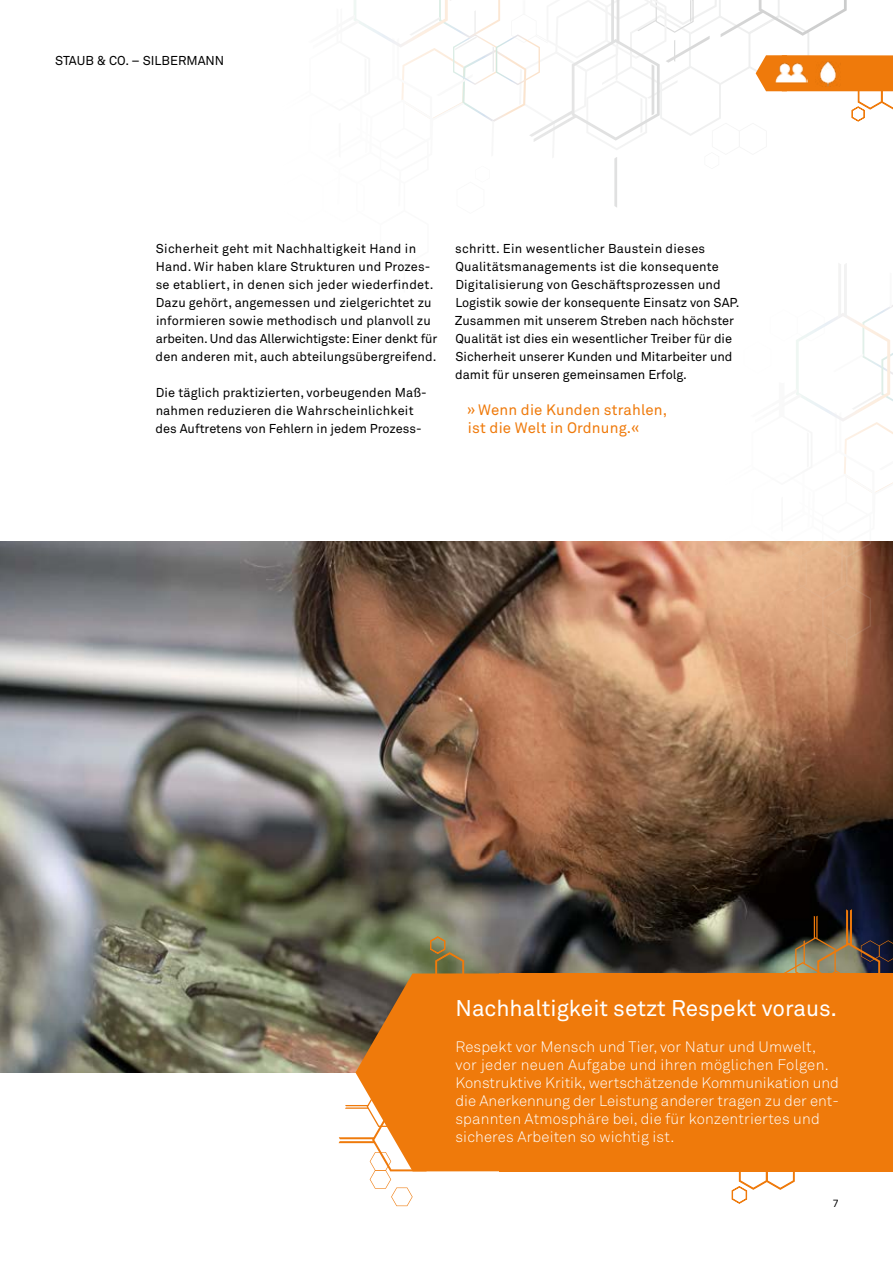
<style>
.page{position:relative;width:893px;height:1263px;background:#fff}
.page>*{position:absolute;margin:0;border:0;box-sizing:border-box;transform-origin:0 0}
.t1{font:22.5px "Akkurat Std";color:#fff}
.t2{font:300 15px/18px "Akkurat Std";letter-spacing:.01em;color:#fff}
.t3{font:15px/18px "Akkurat Std";letter-spacing:.01em;color:#ef7a0b}
.t4{font:12.75px/18px "Akkurat Std";letter-spacing:.01em;color:#000}
.t5{font:10.5px "Akkurat Std";color:#000}
</style>
<div class="page">
<img style="left:0;top:541px;width:893px;height:532px">
<div style="left:499px;top:973px;width:394px;height:198px;background:#ef7a0b"></div>
<svg style="left:731px;top:1171px;width:64px;height:33px"></svg>
<svg style="left:429px;top:936px;width:35px;height:37px"></svg>
<img style="left:782px;top:909px;width:111px;height:64px">
<svg style="left:339px;top:1105px;width:88px;height:101px"></svg>
<svg style="left:355px;top:973px;width:144px;height:198px;background:#e18126"></svg>
<svg style="left:278px;top:0;width:615px;height:667px"></svg>
<img style="left:775px;top:57px;width:33px;height:33px">
<img style="left:816px;top:62px;width:25px;height:24px">
<p class="t4" style="left:55px;top:52px;width:171px">STAUB &amp; CO. – SILBERMANN</p>
<p class="t4" style="left:156px;top:240px;width:283px">Sicherheit geht mit Nachhaltigkeit Hand in Hand. Wir haben klare Strukturen und Prozes&shy;se etabliert, in denen sich jeder wiederfindet.<br>Dazu gehört, angemessen und zielgerichtet zu informieren sowie methodisch und planvoll zu arbeiten. Und das Allerwichtigste: Einer denkt für den anderen mit, auch abteilungsübergreifend.</p>
<p class="t4" style="left:156px;top:384px;width:273px">Die täglich praktizierten, vorbeugenden Maß&shy;nahmen reduzieren die Wahrscheinlichkeit des Auftretens von Fehlern in jedem Prozess-</p>
<p class="t4" style="left:455px;top:240px;width:286px">schritt. Ein wesentlicher Baustein dieses Qualitätsmanagements ist die konsequente Digitalisierung von Geschäftsprozessen und Logistik sowie der konsequente Einsatz von SAP.<br>Zusammen mit unserem Streben nach höchster Qualität ist dies ein wesentlicher Treiber für die Sicherheit unserer Kunden und Mitarbeiter und damit für unseren gemeinsamen Erfolg.</p>
<p class="t3" style="left:467px;top:401px;width:202px">» Wenn die Kunden strahlen, ist die Welt in Ordnung.«</p>
<h1 class="t1" style="left:455px;top:995px;width:383px">Nachhaltigkeit setzt Respekt voraus.</h1>
<p class="t2" style="left:455px;top:1038px;width:385px">Respekt vor Mensch und Tier, vor Natur und Umwelt, vor jeder neuen Aufgabe und ihren möglichen Folgen.<br>Konstruktive Kritik, wertschätzende Kommunikation und die Anerkennung der Leistung anderer tragen zu der ent&shy;spannten Atmosphäre bei, die für konzentriertes und sicheres Arbeiten so wichtig ist.</p>
<p class="t5" style="left:833px;top:1198px;width:7px">7</p>
</div>
